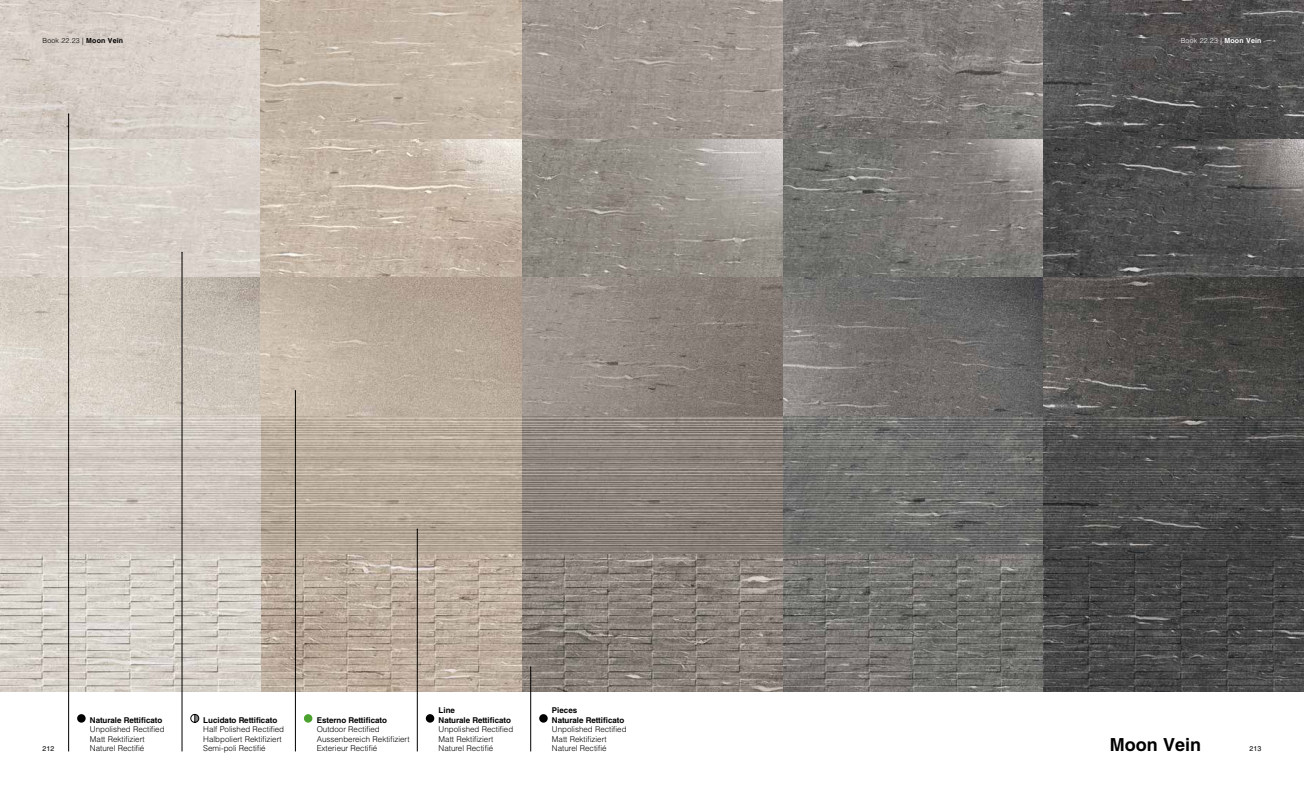
<style>
.page{position:relative;width:1304px;height:794px;background:#fff}
.page>*{position:absolute;margin:0;border:0;box-sizing:border-box;transform-origin:0 0}
.t1{font:700 18px "Helvetica LT Std";color:#000}
.t2{font:300 8px/9.6px "Helvetica LT Std";color:#000}
.t3{font:700 8px/10px "Helvetica LT Std";color:#000}
.t4{font:300 7px "Helvetica LT Std";letter-spacing:.025em;color:#000}
.t5{font:300 7px "Helvetica LT Std";letter-spacing:.025em;color:#fff}
.t6{font:7px "Helvetica LT Std";letter-spacing:.025em;color:#000}
.s1{font-weight:700}
</style>
<div class="page">
<img style="left:0;top:0;width:1304px;height:692px">
<svg style="left:190px;top:713px;width:9px;height:10px"></svg>
<div style="left:304px;top:714px;width:8px;height:8px;background:#4ca22f;border-radius:50%"></div>
<div style="left:426px;top:714px;width:8px;height:8px;background:#000;border-radius:50%"></div>
<div style="left:539px;top:714px;width:9px;height:8px;background:#000;border-radius:50%"></div>
<div style="left:77px;top:714px;width:9px;height:8px;background:#000;border-radius:50%"></div>
<hr style="left:182px;top:252px;width:1px;height:499px;background:#000">
<hr style="left:295px;top:391px;width:1px;height:360px;background:#000">
<hr style="left:417px;top:529px;width:1px;height:222px;background:#000">
<hr style="left:531px;top:667px;width:1px;height:84px;background:#000">
<hr style="left:68px;top:114px;width:1px;height:637px;background:#000">
<p class="t4" style="left:43px;top:36px;width:82px">Book 22.23 | <span class="s1">Moon Vein</span></p>
<p class="t5" style="left:1181px;top:36px;width:82px">Book 22.23 | <span class="s1">Moon Vein</span></p>
<p class="t3" style="left:439px;top:704px;width:74px">Line<br>Naturale Rettificato</p>
<p class="t2" style="left:439px;top:724px;width:76px">Unpolished Rectified<br>Matt Rektifiziert<br>Naturel Rectifié</p>
<p class="t3" style="left:552px;top:704px;width:74px">Pieces<br>Naturale Rettificato</p>
<p class="t2" style="left:552px;top:724px;width:76px">Unpolished Rectified<br>Matt Rektifiziert<br>Naturel Rectifié</p>
<p class="t3" style="left:90px;top:714px;width:74px">Naturale Rettificato</p>
<p class="t2" style="left:90px;top:724px;width:76px">Unpolished Rectified<br>Matt Rektifiziert<br>Naturel Rectifié</p>
<p class="t3" style="left:203px;top:714px;width:75px">Lucidato Rettificato</p>
<p class="t2" style="left:203px;top:724px;width:82px">Half Polished Rectified<br>Halbpoliert Rektifiziert<br>Semi-poli Rectifié</p>
<p class="t3" style="left:317px;top:714px;width:72px">Esterno Rettificato</p>
<p class="t2" style="left:317px;top:724px;width:94px">Outdoor Rectified<br>Aussenbereich Rektifiziert<br>Exterieur Rectifié</p>
<p class="t6" style="left:43px;top:745px;width:14px">212</p>
<h1 class="t1" style="left:1110px;top:734px;width:93px">Moon Vein</h1>
<p class="t6" style="left:1249px;top:745px;width:14px">213</p>
</div>
